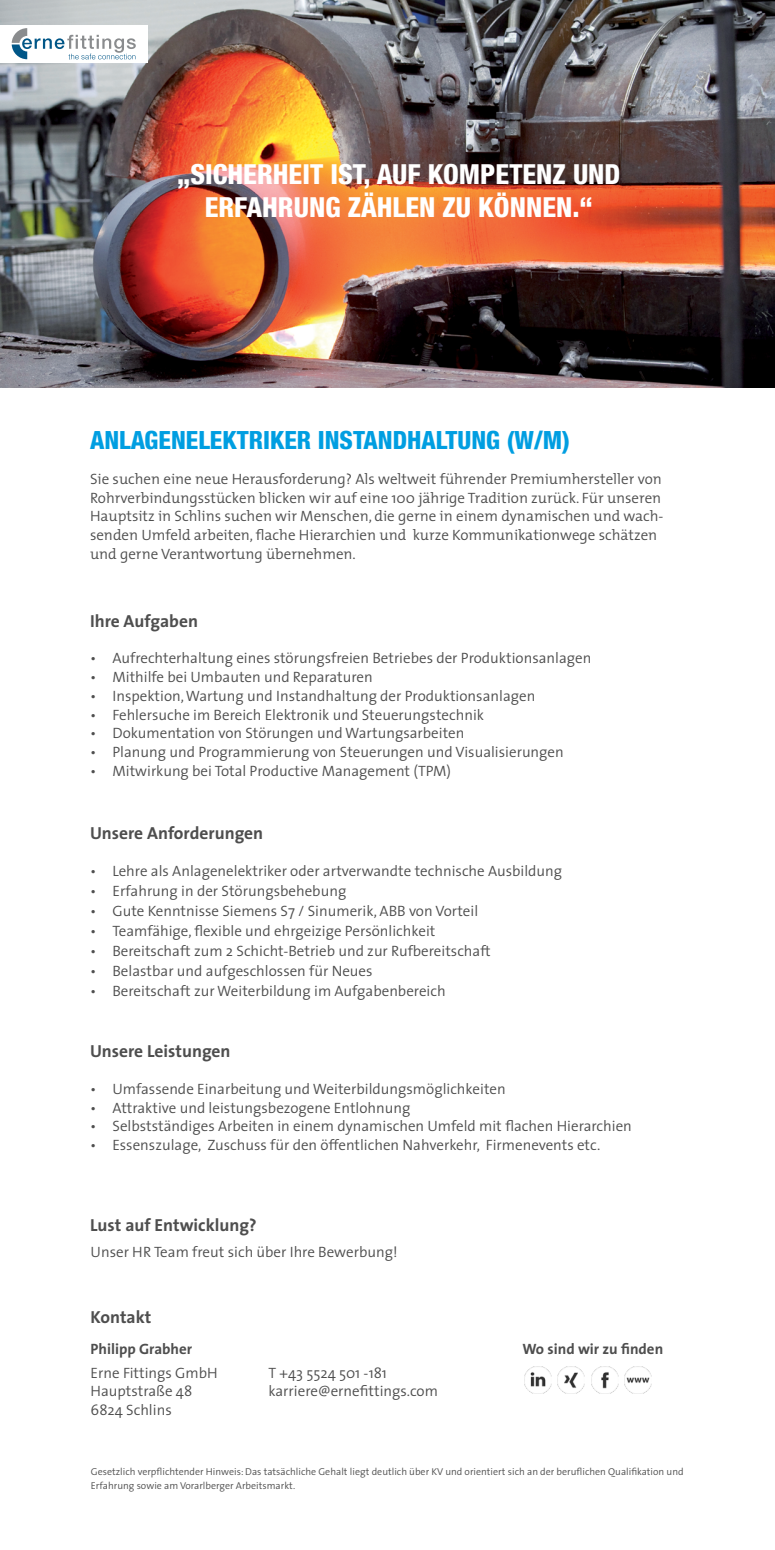
<style>
.page{position:relative;width:775px;height:1550px;background:#fff}
.page>*{position:absolute;margin:0;border:0;box-sizing:border-box;transform-origin:0 0}
.t1{font:800 condensed 27.5px/33px "Helvetica Neue LT";color:#fff;text-align:center}
.t2{font:800 condensed 25px "Helvetica Neue LT";color:#009ee1}
.t3{font:700 17.5px "The Sans";color:#4e4e4e}
.t4{font:300 15px/18.8px "The Sans";color:#4e4e4e}
.t5{font:300 15px/18.8px "The Mix";color:#4e4e4e}
.t6{font:700 15px "The Sans";color:#4e4e4e}
.t7{font:300 10px/13.8px "The Sans";color:#4e4e4e}
</style>
<div class="page">
<img style="left:0;top:0;width:775px;height:388px">
<div style="left:0;top:25px;width:148px;height:37px;background:#fff"></div>
<svg style="left:12px;top:28px;width:124px;height:31px"></svg>
<img style="left:524px;top:1366px;width:27px;height:27px">
<img style="left:558px;top:1366px;width:27px;height:27px">
<img style="left:591px;top:1366px;width:27px;height:27px">
<img style="left:625px;top:1366px;width:27px;height:27px">
<h1 class="t1" style="left:177px;top:158px;width:445px">„SICHERHEIT IST, AUF KOMPETENZ UND<br>ERFAHRUNG ZÄHLEN ZU KÖNNEN.“</h1>
<h2 class="t2" style="left:90px;top:425px;width:482px">ANLAGENELEKTRIKER INSTANDHALTUNG (W/M)</h2>
<p class="t5" style="left:90px;top:469px;width:575px">Sie suchen eine neue Herausforderung? Als weltweit führender Premiumhersteller von Rohrverbindungsstücken blicken wir auf eine 100 jährige Tradition zurück. Für unseren Hauptsitz in Schlins suchen wir Menschen, die gerne in einem dynamischen und wach&shy;senden Umfeld arbeiten, flache Hierarchien und kurze Kommunikationwege schätzen und gerne Verantwortung übernehmen.</p>
<p class="t3" style="left:90px;top:609px;width:110px">Ihre Aufgaben</p>
<p class="t4" style="left:90px;top:649px;width:503px">• Aufrechterhaltung eines störungsfreien Betriebes der Produktionsanlagen</p>
<p class="t4" style="left:90px;top:668px;width:284px">• Mithilfe bei Umbauten und Reparaturen</p>
<p class="t4" style="left:90px;top:687px;width:447px">• Inspektion, Wartung und Instandhaltung der Produktionsanlagen</p>
<p class="t4" style="left:90px;top:705px;width:396px">• Fehlersuche im Bereich Elektronik und Steuerungstechnik</p>
<p class="t4" style="left:90px;top:724px;width:376px">• Dokumentation von Störungen und Wartungsarbeiten</p>
<p class="t4" style="left:90px;top:743px;width:475px">• Planung und Programmierung von Steuerungen und Visualisierungen</p>
<p class="t4" style="left:90px;top:762px;width:363px">• Mitwirkung bei Total Productive Management (TPM)</p>
<p class="t3" style="left:90px;top:822px;width:175px">Unsere Anforderungen</p>
<p class="t4" style="left:90px;top:861px;width:474px">• Lehre als Anlagenelektriker oder artverwandte technische Ausbildung</p>
<p class="t4" style="left:90px;top:881px;width:258px">• Erfahrung in der Störungsbehebung</p>
<p class="t4" style="left:90px;top:901px;width:390px">• Gute Kenntnisse Siemens S7 / Sinumerik, ABB von Vorteil</p>
<p class="t4" style="left:90px;top:921px;width:347px">• Teamfähige, flexible und ehrgeizige Persönlichkeit</p>
<p class="t4" style="left:90px;top:941px;width:402px">• Bereitschaft zum 2 Schicht-Betrieb und zur Rufbereitschaft</p>
<p class="t4" style="left:90px;top:961px;width:284px">• Belastbar und aufgeschlossen für Neues</p>
<p class="t4" style="left:90px;top:981px;width:357px">• Bereitschaft zur Weiterbildung im Aufgabenbereich</p>
<p class="t3" style="left:90px;top:1040px;width:142px">Unsere Leistungen</p>
<p class="t4" style="left:90px;top:1079px;width:417px">• Umfassende Einarbeitung und Weiterbildungsmöglichkeiten</p>
<p class="t4" style="left:90px;top:1098px;width:322px">• Attraktive und leistungsbezogene Entlohnung</p>
<p class="t4" style="left:90px;top:1117px;width:543px">• Selbstständiges Arbeiten in einem dynamischen Umfeld mit flachen Hierarchien</p>
<p class="t4" style="left:90px;top:1136px;width:512px">• Essenszulage, Zuschuss für den öffentlichen Nahverkehr, Firmenevents etc.</p>
<p class="t3" style="left:90px;top:1214px;width:168px">Lust auf Entwicklung?</p>
<p class="t4" style="left:91px;top:1242px;width:308px">Unser HR Team freut sich über Ihre Bewerbung!</p>
<p class="t3" style="left:91px;top:1306px;width:62px">Kontakt</p>
<p class="t6" style="left:91px;top:1339px;width:103px">Philipp Grabher</p>
<p class="t6" style="left:522px;top:1339px;width:142px">Wo sind wir zu finden</p>
<p class="t4" style="left:91px;top:1363px;width:129px">Erne Fittings GmbH<br>Hauptstraße 48<br>6824 Schlins</p>
<p class="t4" style="left:269px;top:1363px;width:171px">T +43 5524 501 -181 karriere@ernefittings.com</p>
<p class="t7" style="left:91px;top:1465px;width:594px">Gesetzlich verpflichtender Hinweis: Das tatsächliche Gehalt liegt deutlich über KV und orientiert sich an der beruflichen Qualifikation und<br>Erfahrung sowie am Vorarlberger Arbeitsmarkt.</p>
</div>
